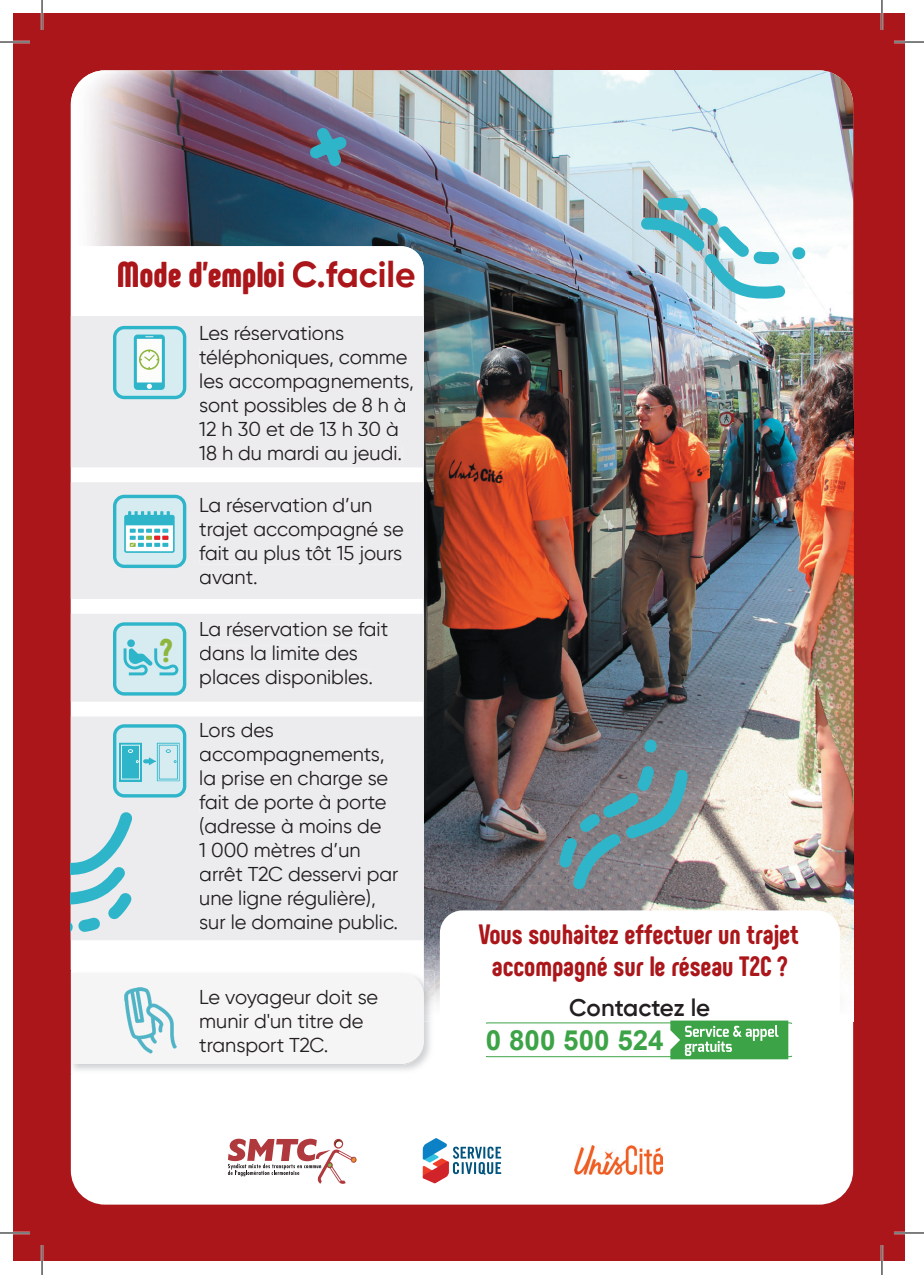
<style>
.page{position:relative;width:924px;height:1275px;background:#fff}
.page>*{position:absolute;margin:0;border:0;box-sizing:border-box;transform-origin:0 0}
.t1{font:900 36px "Phenomena";color:#ab161a}
.t2{font:900 33px "Phenomena";color:#8eb63e}
.t3{font:800 28px/32px "Phenomena";color:#ab161a;text-align:center}
.t4{font:700 27.8px "Arial";color:#3da347}
.t5{font:600 24px "Gilroy";letter-spacing:-.005em;color:#231f20}
.t6{font:20px/24px "Gilroy";color:#231f20}
.s1{font-family:"Gilroy";font-weight:700}
</style>
<div class="page">
<div style="left:14px;top:14px;width:890px;height:1247px;background:#ab161a"></div>
<div style="left:71px;top:70px;width:781px;height:1134px;background:#fff;border-radius:34px"></div>
<img style="left:71px;top:70px;width:639px;height:204px">
<img style="left:710px;top:70px;width:142px;height:904px">
<img style="left:423px;top:274px;width:288px;height:729px">
<svg style="left:422px;top:1138px;width:79px;height:45px"></svg>
<svg style="left:228px;top:1138px;width:128px;height:45px"></svg>
<img style="left:574px;top:1145px;width:88px;height:29px">
<div style="left:439px;top:910px;width:400px;height:155px;background:#fff;border-radius:23px"></div>
<svg style="left:486px;top:1020px;width:305px;height:39px"></svg>
<img style="left:634px;top:192px;width:178px;height:123px">
<svg style="left:551px;top:732px;width:144px;height:165px;background:#758289"></svg>
<svg style="left:305px;top:127px;width:47px;height:47px;background:#5a718b"></svg>
<svg style="left:71px;top:246px;width:352px;height:456px"></svg>
<div style="left:71px;top:316px;width:352px;height:151px;background:#ececee"></div>
<div style="left:71px;top:717px;width:352px;height:223px;background:#ececee"></div>
<img style="left:70px;top:971px;width:361px;height:103px">
<img style="left:423px;top:970px;width:11px;height:51px">
<img style="left:71px;top:971px;width:352px;height:94px">
<div style="left:71px;top:973px;width:352px;height:91px;background:#f5f5f6"></div>
<div style="left:118px;top:262px;width:167px;height:32px;background:#fff"></div>
<div style="left:293px;top:261px;width:121px;height:27px;background:#fff"></div>
<div style="left:201px;top:325px;width:143px;height:15px;background:#ececee"></div>
<div style="left:199px;top:349px;width:208px;height:19px;background:#ececee"></div>
<div style="left:200px;top:373px;width:214px;height:19px;background:#ececee"></div>
<div style="left:200px;top:397px;width:206px;height:19px;background:#ececee"></div>
<div style="left:199px;top:421px;width:199px;height:15px;background:#ececee"></div>
<div style="left:199px;top:445px;width:203px;height:19px;background:#ececee"></div>
<div style="left:199px;top:723px;width:75px;height:14px;background:#ececee"></div>
<div style="left:200px;top:748px;width:184px;height:17px;background:#ececee"></div>
<div style="left:200px;top:770px;width:188px;height:19px;background:#ececee"></div>
<div style="left:200px;top:794px;width:186px;height:19px;background:#ececee"></div>
<div style="left:200px;top:817px;width:181px;height:18px;background:#ececee"></div>
<div style="left:199px;top:842px;width:161px;height:15px;background:#ececee"></div>
<div style="left:200px;top:866px;width:198px;height:19px;background:#ececee"></div>
<div style="left:200px;top:889px;width:176px;height:20px;background:#ececee"></div>
<div style="left:200px;top:914px;width:203px;height:19px;background:#ececee"></div>
<div style="left:201px;top:990px;width:177px;height:18px;background:#f5f5f6"></div>
<div style="left:200px;top:1014px;width:163px;height:14px;background:#f5f5f6"></div>
<div style="left:199px;top:1037px;width:128px;height:19px;background:#f5f5f6"></div>
<div style="left:115px;top:327px;width:69px;height:70px;background:#d7ecf1;border-radius:10px"></div>
<svg style="left:134px;top:334px;width:31px;height:56px"></svg>
<div style="left:137px;top:339px;width:25px;height:43px;background:#fcfdfa"></div>
<svg style="left:147px;top:384px;width:5px;height:5px"></svg>
<svg style="left:139px;top:349px;width:20px;height:21px"></svg>
<div style="left:113px;top:326px;width:73px;height:73px;border:3px solid #2fb5ca;border-radius:10px"></div>
<svg style="left:71px;top:614px;width:352px;height:87px;background:#e5eaed"></svg>
<div style="left:113px;top:622px;width:73px;height:73px;border:3px solid #2fb5ca;border-radius:10px"></div>
<div style="left:115px;top:726px;width:69px;height:70px;background:#d7ecf1;border-radius:10px"></div>
<svg style="left:119px;top:743px;width:61px;height:38px"></svg>
<div style="left:113px;top:724px;width:73px;height:73px;border:3px solid #2fb5ca;border-radius:10px"></div>
<svg style="left:71px;top:806px;width:71px;height:134px;background:#bedee5"></svg>
<img style="left:125px;top:987px;width:51px;height:66px">
<hr style="left:0;top:41px;width:30px;height:2px;background:#fff">
<hr style="left:893px;top:41px;width:30px;height:2px;background:#fff">
<hr style="left:0;top:1231px;width:30px;height:3px;background:#fff">
<hr style="left:893px;top:1231px;width:30px;height:3px;background:#fff">
<hr style="left:41px;top:0;width:2px;height:30px;background:#fff">
<hr style="left:41px;top:1245px;width:2px;height:30px;background:#fff">
<hr style="left:880px;top:0;width:2px;height:30px;background:#fff">
<hr style="left:880px;top:1245px;width:2px;height:30px;background:#fff">
<hr style="left:0;top:42px;width:30px;height:1px;background:#000">
<hr style="left:893px;top:42px;width:30px;height:1px;background:#000">
<hr style="left:0;top:1232px;width:30px;height:1px;background:#000">
<hr style="left:893px;top:1232px;width:30px;height:1px;background:#000">
<hr style="left:42px;top:0;width:1px;height:30px;background:#000">
<hr style="left:42px;top:1245px;width:1px;height:30px;background:#000">
<hr style="left:881px;top:0;width:1px;height:30px;background:#000">
<hr style="left:881px;top:1245px;width:1px;height:30px;background:#000">
<svg style="left:71px;top:482px;width:352px;height:117px;background:#e1e9ec"></svg>
<h1 class="t1" style="left:117px;top:251px;width:300px">Mode d’emploi <span class="s1">C.facile</span></h1>
<p class="t6" style="left:199px;top:320px;width:216px">Les réservations téléphoniques, comme les accompagnements, sont possibles de 8 h à<br>12 h 30 et de 13 h 30 à<br>18 h du mardi au jeudi.</p>
<p class="t6" style="left:199px;top:493px;width:206px">La réservation d’un trajet accompagné se fait au plus tôt 15 jours avant.</p>
<p class="t6" style="left:199px;top:617px;width:190px">La réservation se fait dans la limite des places disponibles.</p>
<p class="t6" style="left:199px;top:717px;width:201px">Lors des accompagnements, la prise en charge se fait de porte à porte (adresse à moins de<br>1 000 mètres d’un arrêt T2C desservi par une ligne régulière), sur le domaine public.</p>
<h2 class="t2" style="left:160px;top:629px;width:14px">?</h2>
<p class="t6" style="left:199px;top:984px;width:180px">Le voyageur doit se munir d'un titre de transport T2C.</p>
<h3 class="t3" style="left:478px;top:917px;width:321px">Vous souhaitez effectuer un trajet accompagné sur le réseau T2C ?</h3>
<p class="t5" style="left:569px;top:992px;width:142px">Contactez le</p>
<h3 class="t4" style="left:485px;top:1022px;width:179px">0 800 500 524</h3>
</div>
